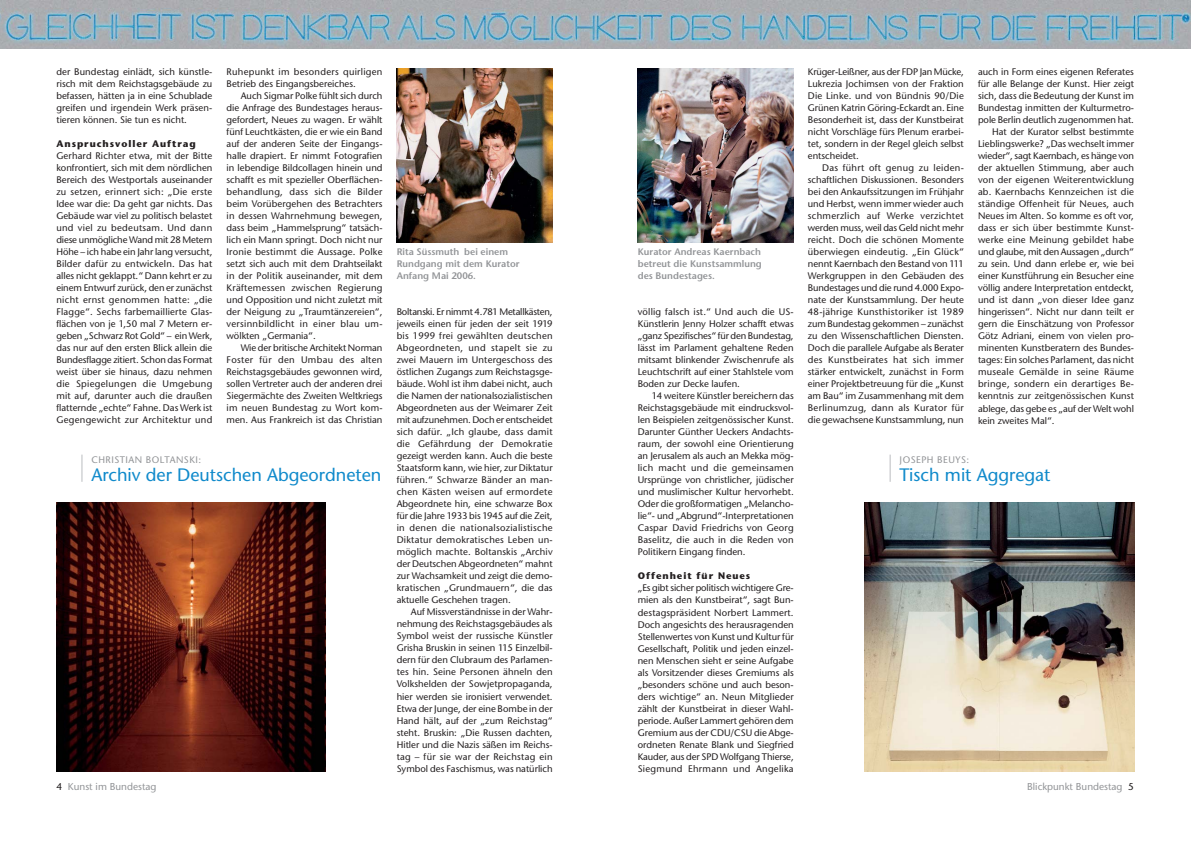
<style>
.page{position:relative;width:1191px;height:842px;background:#fff}
.page>*{position:absolute;margin:0;border:0;box-sizing:border-box;transform-origin:0 0}
.t1{font:18px "Stone Sans";color:#108acb}
.t2{font:10px "Stone Sans";color:#939598}
.t3{font:9.5px/12px "Stone Sans";color:#231f20;text-align:justify}
.t4{font:600 9.5px/12px "Stone Sans";color:#939598;text-align:justify}
.t5{font:9.5px/12px "Stone Sans";letter-spacing:.03em;color:#231f20}
.t6{font:9.5px "Stone Sans";letter-spacing:.02em;color:#231f20}
.t7{font:700 9.5px "Stone Sans";letter-spacing:.1em;color:#231f20}
.t8{font:9.5px "Stone Sans";letter-spacing:.05em;color:#939598}
.s1{color:#231f20}
</style>
<div class="page">
<img style="left:638px;top:68px;width:155px;height:175px">
<img style="left:56px;top:502px;width:270px;height:269px">
<img style="left:864px;top:502px;width:270px;height:269px">
<svg style="left:889px;top:455px;width:1px;height:27px"></svg>
<svg style="left:81px;top:455px;width:1px;height:27px"></svg>
<img style="left:397px;top:68px;width:155px;height:175px">
<img style="left:0;top:0;width:1190px;height:49px">
<p class="t3" style="left:56px;top:67px;width:157px">der Bundestag einlädt, sich künstle&shy;risch mit dem Reichstagsgebäude zu befassen, hätten ja in eine Schublade greifen und irgendein Werk präsen&shy;tieren können. Sie tun es nicht.</p>
<p class="t7" style="left:56px;top:140px;width:141px">Anspruchsvoller Auftrag</p>
<p class="t3" style="left:56px;top:151px;width:157px">Gerhard Richter etwa, mit der Bitte konfrontiert, sich mit dem nördlichen Bereich des Westportals auseinander zu setzen, erinnert sich: „Die erste Idee war die: Da geht gar nichts. Das Gebäude war viel zu politisch belastet und viel zu bedeutsam. Und dann diese unmögliche Wand mit 28 Metern Höhe – ich habe ein Jahr lang versucht, Bilder dafür zu entwickeln. Das hat alles nicht geklappt.“ Dann kehrt er zu einem Entwurf zurück, den er zunächst nicht ernst genommen hatte: „die Flagge“. Sechs farbemaillierte Glas&shy;flächen von je 1,50 mal 7 Metern er&shy;geben „Schwarz Rot Gold“ – ein Werk, das nur auf den ersten Blick allein die Bundesflagge zitiert. Schon das Format weist über sie hinaus, dazu nehmen die Spiegelungen die Umgebung mit auf, darunter auch die draußen flatternde „echte“ Fahne. Das Werk ist Gegengewicht zur Architektur und</p>
<p class="t5" style="left:226px;top:67px;width:157px">Ruhepunkt im besonders quirligen<br>Betrieb des Eingangsbereiches.</p>
<p class="t3" style="left:226px;top:91px;width:157px;text-indent:14px">Auch Sigmar Polke fühlt sich durch die Anfrage des Bundestages heraus&shy;gefordert, Neues zu wagen. Er wählt fünf Leuchtkästen, die er wie ein Band auf der anderen Seite der Eingangs&shy;halle drapiert. Er nimmt Fotografien in lebendige Bildcollagen hinein und schafft es mit spezieller Oberflächen&shy;behandlung, dass sich die Bilder beim Vorübergehen des Betrachters in dessen Wahrnehmung bewegen, dass beim „Hammelsprung“ tatsäch&shy;lich ein Mann springt. Doch nicht nur Ironie bestimmt die Aussage. Polke setzt sich auch mit dem Drahtseilakt in der Politik auseinander, mit dem Kräftemessen zwischen Regierung und Opposition und nicht zuletzt mit der Neigung zu „Traumtänzereien“, versinnbildlicht in einer blau um&shy;wölkten „Germania“.</p>
<p class="t3" style="left:226px;top:343px;width:157px;text-indent:14px">Wie der britische Architekt Norman Foster für den Umbau des alten Reichstagsgebäudes gewonnen wird, sollen Vertreter auch der anderen drei Siegermächte des Zweiten Weltkriegs im neuen Bundestag zu Wort kom&shy;men. Aus Frankreich ist das Christian</p>
<p class="t8" style="left:91px;top:456px;width:111px">CHRISTIAN BOLTANSKI:</p>
<h1 class="t1" style="left:91px;top:468px;width:291px">Archiv der Deutschen Abgeordneten</h1>
<p class="t4" style="left:397px;top:247px;width:124px;text-align:left">Rita Süssmuth bei einem<br>Rundgang mit dem Kurator<br>Anfang Mai 2006.</p>
<p class="t3" style="left:397px;top:307px;width:157px">Boltanski. Er nimmt 4.781 Metallkästen, jeweils einen für jeden der seit 1919 bis 1999 frei gewählten deutschen Abgeordneten, und stapelt sie zu zwei Mauern im Untergeschoss des östlichen Zugangs zum Reichstagsge&shy;bäude. Wohl ist ihm dabei nicht, auch die Namen der nationalsozialistischen Abgeordneten aus der Weimarer Zeit mit aufzunehmen. Doch er entscheidet sich dafür. „Ich glaube, dass damit die Gefährdung der Demokratie gezeigt werden kann. Auch die beste Staatsform kann, wie hier, zur Diktatur führen.“ Schwarze Bänder an man&shy;chen Kästen weisen auf ermordete Abgeordnete hin, eine schwarze Box für die Jahre 1933 bis 1945 auf die Zeit, in denen die nationalsozialistische Diktatur demokratisches Leben un&shy;möglich machte. Boltanskis „Archiv der Deutschen Abgeordneten“ mahnt zur Wachsamkeit und zeigt die demo&shy;kratischen „Grundmauern“, die das aktuelle Geschehen tragen.</p>
<p class="t3" style="left:397px;top:607px;width:157px;text-indent:14px">Auf Missverständnisse in der Wahr&shy;nehmung des Reichstagsgebäudes als Symbol weist der russische Künstler Grisha Bruskin in seinen 115 Einzelbil&shy;dern für den Clubraum des Parlamen&shy;tes hin. Seine Personen ähneln den Volkshelden der Sowjetpropaganda, hier werden sie ironisiert verwendet.<br>Etwa der Junge, der eine Bombe in der Hand hält, auf der „zum Reichstag“ steht. Bruskin: „Die Russen dachten, Hitler und die Nazis säßen im Reichs&shy;tag – für sie war der Reichstag ein Symbol des Faschismus, was natürlich</p>
<p class="t4" style="left:638px;top:247px;width:126px">Kurator Andreas Kaernbach betreut die Kunstsammlung des Bundestages.</p>
<p class="t3" style="left:638px;top:307px;width:157px">völlig falsch ist.“ Und auch die US-Künstlerin Jenny Holzer schafft etwas „ganz Spezifisches“ für den Bundestag, lässt im Parlament gehaltene Reden mitsamt blinkender Zwischenrufe als Leuchtschrift auf einer Stahlstele vom Boden zur Decke laufen.</p>
<p class="t3" style="left:638px;top:391px;width:157px;text-indent:14px">14 weitere Künstler bereichern das Reichstagsgebäude mit eindrucksvol&shy;len Beispielen zeitgenössischer Kunst.<br>Darunter Günther Ueckers Andachts&shy;raum, der sowohl eine Orientierung an Jerusalem als auch an Mekka mög&shy;lich macht und die gemeinsamen Ursprünge von christlicher, jüdischer und muslimischer Kultur hervorhebt.<br>Oder die großformatigen „Melancho&shy;lie“- und „Abgrund“-Interpretationen Caspar David Friedrichs von Georg Baselitz, die auch in die Reden von Politikern Eingang finden.</p>
<p class="t7" style="left:638px;top:572px;width:114px">Offenheit für Neues</p>
<p class="t3" style="left:638px;top:583px;width:157px">„Es gibt sicher politisch wichtigere Gre&shy;mien als den Kunstbeirat“, sagt Bun&shy;destagspräsident Norbert Lammert.<br>Doch angesichts des herausragenden Stellenwertes von Kunst und Kultur für Gesellschaft, Politik und jeden einzel&shy;nen Menschen sieht er seine Aufgabe als Vorsitzender dieses Gremiums als „besonders schöne und auch beson&shy;ders wichtige“ an. Neun Mitglieder zählt der Kunstbeirat in dieser Wahl&shy;periode. Außer Lammert gehören dem Gremium aus der CDU/CSU die Abge&shy;ordneten Renate Blank und Siegfried Kauder, aus der SPD Wolfgang Thierse, Siegmund Ehrmann und Angelika</p>
<p class="t3" style="left:808px;top:67px;width:157px">Krüger-Leißner, aus der FDP Jan Mücke, Lukrezia Jochimsen von der Fraktion Die Linke. und von Bündnis 90/Die Grünen Katrin Göring-Eckardt an. Eine Besonderheit ist, dass der Kunstbeirat nicht Vorschläge fürs Plenum erarbei&shy;tet, sondern in der Regel gleich selbst entscheidet.</p>
<p class="t3" style="left:808px;top:163px;width:157px;text-indent:14px">Das führt oft genug zu leiden&shy;schaftlichen Diskussionen. Besonders bei den Ankaufssitzungen im Frühjahr und Herbst, wenn immer wieder auch schmerzlich auf Werke verzichtet werden muss, weil das Geld nicht mehr reicht. Doch die schönen Momente überwiegen eindeutig. „Ein Glück“ nennt Kaernbach den Bestand von 111<br>Werkgruppen in den Gebäuden des Bundestages und die rund 4.000 Expo&shy;nate der Kunstsammlung. Der heute 48-jährige Kunsthistoriker ist 1989 zum Bundestag gekommen – zunächst zu den Wissenschaftlichen Diensten.<br>Doch die parallele Aufgabe als Berater des Kunstbeirates hat sich immer stärker entwickelt, zunächst in Form einer Projektbetreuung für die „Kunst am Bau“ im Zusammenhang mit dem Berlinumzug, dann als Kurator für die gewachsene Kunstsammlung, nun</p>
<p class="t3" style="left:978px;top:67px;width:157px">auch in Form eines eigenen Referates</p>
<p class="t3" style="left:978px;top:79px;width:157px">für alle Belange der Kunst. Hier zeigt</p>
<p class="t3" style="left:978px;top:91px;width:157px">sich, dass die Bedeutung der Kunst im</p>
<p class="t3" style="left:978px;top:103px;width:157px">Bundestag inmitten der Kulturmetro-</p>
<p class="t3" style="left:978px;top:115px;width:157px">pole Berlin deutlich zugenommen hat.</p>
<p class="t3" style="left:992px;top:127px;width:143px">Hat der Kurator selbst bestimmte</p>
<p class="t3" style="left:978px;top:139px;width:157px">Lieblingswerke? „Das wechselt immer</p>
<p class="t3" style="left:978px;top:151px;width:157px">wieder“, sagt Kaernbach, es hänge von</p>
<p class="t3" style="left:978px;top:163px;width:157px">der aktuellen Stimmung, aber auch</p>
<p class="t3" style="left:978px;top:175px;width:157px">von der eigenen Weiterentwicklung</p>
<p class="t3" style="left:978px;top:187px;width:157px">ab. Kaernbachs Kennzeichen ist die</p>
<p class="t6" style="left:978px;top:200px;width:157px">ständige Offenheit für Neues, auch</p>
<p class="t3" style="left:978px;top:211px;width:157px">Neues im Alten. So komme es oft vor,</p>
<p class="t6" style="left:978px;top:224px;width:157px">dass er sich über bestimmte Kunst-</p>
<p class="t6" style="left:978px;top:236px;width:157px">werke eine Meinung gebildet habe</p>
<p class="t3" style="left:978px;top:247px;width:157px">und glaube, mit den Aussagen „durch“</p>
<p class="t3" style="left:978px;top:259px;width:157px">zu sein. Und dann erlebe er, wie bei</p>
<p class="t3" style="left:978px;top:271px;width:157px">einer Kunstführung ein Besucher eine</p>
<p class="t3" style="left:978px;top:283px;width:157px">völlig andere Interpretation entdeckt,</p>
<p class="t3" style="left:978px;top:295px;width:157px">und ist dann „von dieser Idee ganz</p>
<p class="t3" style="left:978px;top:307px;width:157px">hingerissen“. Nicht nur dann teilt er</p>
<p class="t3" style="left:978px;top:319px;width:157px">gern die Einschätzung von Professor</p>
<p class="t3" style="left:978px;top:331px;width:157px">Götz Adriani, einem von vielen pro-</p>
<p class="t3" style="left:978px;top:343px;width:157px">minenten Kunstberatern des Bundes-</p>
<p class="t3" style="left:978px;top:355px;width:157px">tages: Ein solches Parlament, das nicht</p>
<p class="t5" style="left:978px;top:367px;width:157px">museale Gemälde in seine Räume</p>
<p class="t5" style="left:978px;top:379px;width:157px">bringe, sondern ein derartiges Be-</p>
<p class="t3" style="left:978px;top:391px;width:157px">kenntnis zur zeitgenössischen Kunst</p>
<p class="t3" style="left:978px;top:403px;width:157px">ablege, das gebe es „auf der Welt wohl</p>
<p class="t3" style="left:978px;top:415px;width:78px">kein zweites Mal“.</p>
<p class="t8" style="left:899px;top:456px;width:71px">JOSEPH BEUYS:</p>
<h1 class="t1" style="left:899px;top:468px;width:152px">Tisch mit Aggregat</h1>
<p class="t2" style="left:56px;top:783px;width:101px"><span class="s1">4</span> Kunst im Bundestag</p>
<p class="t2" style="left:1027px;top:783px;width:108px">Blickpunkt Bundestag <span class="s1">5</span></p>
</div>
